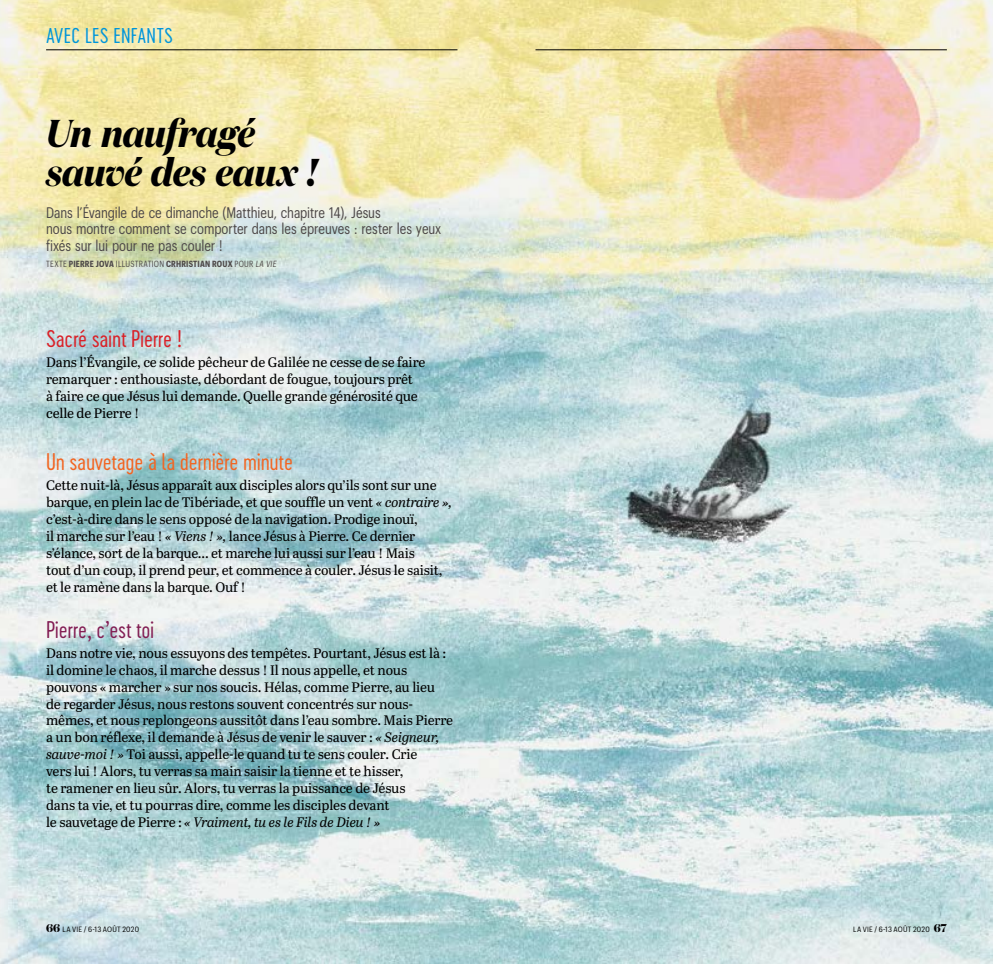
<style>
.page{position:relative;width:993px;height:964px;background:#fff}
.page>*{position:absolute;margin:0;border:0;box-sizing:border-box;transform-origin:0 0}
.t1{font:italic 700 38.75px/38.8px "Domaine Display";letter-spacing:-.005em;color:#000;scale:.9 1}
.t2{font:22.5px "Cervo Neue Light Neue";letter-spacing:-.01em;color:#f26522}
.t3{font:22.5px "Cervo Neue Light Neue";letter-spacing:-.01em;color:#da2128}
.t4{font:22.5px "Cervo Neue Light Neue";letter-spacing:-.01em;color:#821e53}
.t5{font:20px "Cervo Neue Light Neue";letter-spacing:.01em;color:#0095da}
.t6{font:15px/16.2px "Graphik Compact";letter-spacing:-.005em;color:#4d4848;scale:.9 1}
.t7{font:13.75px/16.9px "Abril Text";letter-spacing:-.015em;color:#000}
.t8{font:700 8.75px "Graphik Compact";letter-spacing:.025em;color:#4d4848;scale:.9 1}
.t9{font:7.5px "Graphik Compact";letter-spacing:.035em;color:#000}
.s1{font-weight:400}
.s2{font-weight:400;font-style:italic}
.s3{font-style:italic}
.s4{font-family:"Domaine Display";font-weight:700;font-size:11.25px}
</style>
<div class="page">
<img style="left:0;top:0;width:992px;height:964px">
<hr style="left:46px;top:50px;width:411px;height:1px;background:#000">
<hr style="left:535px;top:50px;width:411px;height:1px;background:#000">
<h3 class="t5" style="left:46px;top:22px;width:128px">AVEC LES ENFANTS</h3>
<h1 class="t1" style="left:46px;top:113px;width:302px">Un naufragé sauvé des eaux !</h1>
<p class="t6" style="left:46px;top:203px;width:440px">Dans l’Évangile de ce dimanche (Matthieu, chapitre 14), Jésus<br>nous montre comment se comporter dans les épreuves : rester les yeux fixés sur lui pour ne pas couler !</p>
<p class="t8" style="left:46px;top:257px;width:257px"><span class="s1">TEXTE</span> PIERRE JOVA <span class="s1">ILLUSTRATION</span> CRHRISTIAN ROUX <span class="s1">POUR</span> <span class="s2">LA VIE</span></p>
<h2 class="t3" style="left:46px;top:324px;width:137px">Sacré saint Pierre !</h2>
<p class="t7" style="left:46px;top:353px;width:380px">Dans l’Évangile, ce solide pêcheur de Galilée ne cesse de se faire remarquer : enthousiaste, débordant de fougue, toujours prêt<br>à faire ce que Jésus lui demande. Quelle grande générosité que celle de Pierre !</p>
<h2 class="t2" style="left:46px;top:447px;width:248px">Un sauvetage à la dernière minute</h2>
<p class="t7" style="left:46px;top:476px;width:407px">Cette nuit-là, Jésus apparaît aux disciples alors qu’ils sont sur une barque, en plein lac de Tibériade, et que souffle un vent <span class="s3">« contraire », </span>c’est-à-dire dans le sens opposé de la navigation. Prodige inouï,<br>il marche sur l’eau ! <span class="s3">« Viens ! »,</span> lance Jésus à Pierre. Ce dernier s’élance, sort de la barque… et marche lui aussi sur l’eau ! Mais<br>tout d’un coup, il prend peur, et commence à couler. Jésus le saisit, et le ramène dans la barque. Ouf !</p>
<h2 class="t4" style="left:46px;top:614px;width:110px">Pierre, c’est toi</h2>
<p class="t7" style="left:46px;top:644px;width:408px">Dans notre vie, nous essuyons des tempêtes. Pourtant, Jésus est là : il domine le chaos, il marche dessus ! Il nous appelle, et nous pouvons « marcher » sur nos soucis. Hélas, comme Pierre, au lieu de regarder Jésus, nous restons souvent concentrés sur nous&shy;mêmes, et nous replongeons aussitôt dans l’eau sombre. Mais Pierre a un bon réflexe, il demande à Jésus de venir le sauver : <span class="s3">« Seigneur, sauve-moi ! »</span> Toi aussi, appelle-le quand tu te sens couler. Crie<br>vers lui ! Alors, tu verras sa main saisir la tienne et te hisser,<br>te ramener en lieu sûr. Alors, tu verras la puissance de Jésus<br>dans ta vie, et tu pourras dire, comme les disciples devant<br>le sauvetage de Pierre : <span class="s3">« Vraiment, tu es le Fils de Dieu ! »</span></p>
<p class="t9" style="left:46px;top:923px;width:94px"><span class="s4">66</span> LA VIE / 6-13 août 2020</p>
<p class="t9" style="left:852px;top:923px;width:95px">LA VIE / 6-13 août 2020 <span class="s4">67</span></p>
</div>
